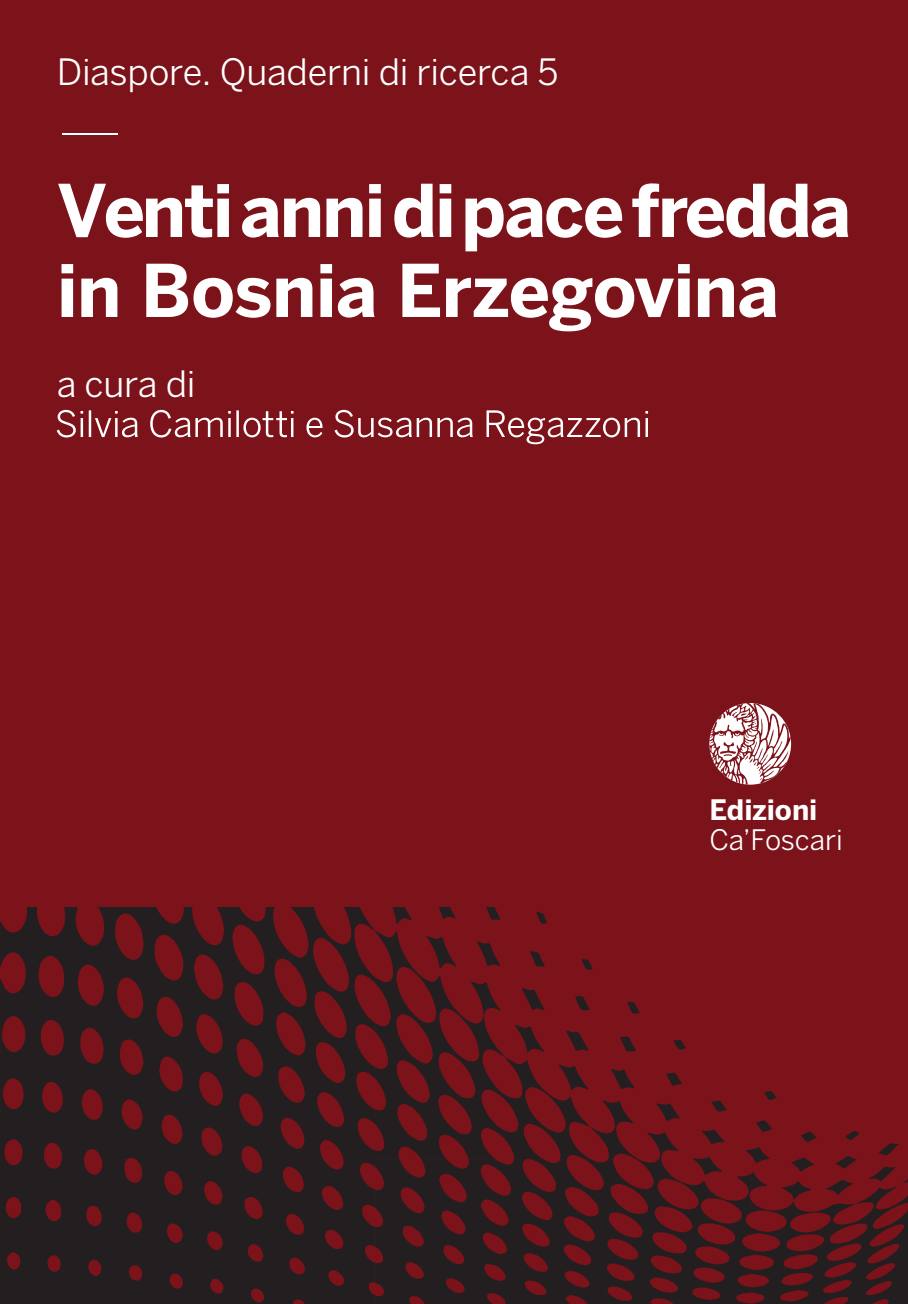
<style>
.page{position:relative;width:908px;height:1304px;background:#fff}
.page>*{position:absolute;margin:0;border:0;box-sizing:border-box;transform-origin:0 0}
.t1{font:700 72px/80px "Benton Sans";letter-spacing:-.02em;color:#fff}
.t2{font:100 72px "Benton Sans";color:#fff}
.t3{font:36px "Benton Sans";letter-spacing:-.01em;color:#fff}
.t4{font:28px "Benton Sans";letter-spacing:-.005em;color:#fff}
.t5{font:700 28px "Benton Sans";letter-spacing:-.005em;color:#fff}
</style>
<div class="page">
<div style="left:0;top:0;width:907px;height:1304px;background:#7c121a"></div>
<svg style="left:57px;top:410px;width:590px;height:34px"></svg>
<svg style="left:709px;top:703px;width:81px;height:82px"></svg>
<svg style="left:26px;top:907px;width:881px;height:397px"></svg>
<svg style="left:0;top:911px;width:751px;height:393px;fill:#231f20"></svg>
<svg style="left:383px;top:907px;width:28px;height:17px"></svg>
<svg style="left:426px;top:936px;width:30px;height:32px"></svg>
<svg style="left:515px;top:1025px;width:29px;height:28px"></svg>
<svg style="left:558px;top:1065px;width:30px;height:25px"></svg>
<svg style="left:432px;top:907px;width:23px;height:12px"></svg>
<svg style="left:477px;top:941px;width:23px;height:25px"></svg>
<svg style="left:692px;top:1157px;width:30px;height:18px"></svg>
<svg style="left:610px;top:1069px;width:24px;height:20px"></svg>
<svg style="left:521px;top:988px;width:23px;height:22px"></svg>
<svg style="left:566px;top:1030px;width:22px;height:21px"></svg>
<svg style="left:656px;top:1103px;width:24px;height:18px"></svg>
<svg style="left:781px;top:1182px;width:29px;height:17px"></svg>
<svg style="left:745px;top:1147px;width:24px;height:16px"></svg>
<svg style="left:825px;top:1180px;width:28px;height:15px"></svg>
<svg style="left:701px;top:1130px;width:23px;height:14px"></svg>
<svg style="left:791px;top:1158px;width:22px;height:13px"></svg>
<svg style="left:868px;top:1167px;width:28px;height:14px"></svg>
<svg style="left:484px;top:907px;width:16px;height:13px"></svg>
<svg style="left:619px;top:1036px;width:17px;height:16px"></svg>
<svg style="left:574px;top:996px;width:16px;height:14px"></svg>
<svg style="left:529px;top:951px;width:15px;height:16px"></svg>
<svg style="left:835px;top:1156px;width:21px;height:12px"></svg>
<svg style="left:665px;top:1073px;width:17px;height:13px"></svg>
<svg style="left:878px;top:1143px;width:20px;height:12px"></svg>
<svg style="left:756px;top:1120px;width:15px;height:12px"></svg>
<svg style="left:711px;top:1101px;width:15px;height:11px"></svg>
<svg style="left:800px;top:1132px;width:16px;height:10px"></svg>
<svg style="left:626px;top:1002px;width:13px;height:12px"></svg>
<svg style="left:673px;top:1040px;width:12px;height:9px"></svg>
<svg style="left:536px;top:912px;width:11px;height:12px"></svg>
<svg style="left:581px;top:959px;width:11px;height:11px"></svg>
<svg style="left:845px;top:1131px;width:14px;height:9px"></svg>
<svg style="left:763px;top:1091px;width:13px;height:9px"></svg>
<p class="t3" style="left:57px;top:51px;width:503px">Diaspore. Quaderni di ricerca 5</p>
<p class="t2" style="left:57px;top:89px;width:68px">—</p>
<p class="t1" style="left:57px;top:170px;width:795px">Venti anni di pace fredda in Bosnia Erzegovina</p>
<p class="t3" style="left:57px;top:363px;width:140px">a cura di</p>
<p class="t5" style="left:709px;top:793px;width:109px">Edizioni</p>
<p class="t4" style="left:709px;top:823px;width:135px">Ca’Foscari</p>
</div>
